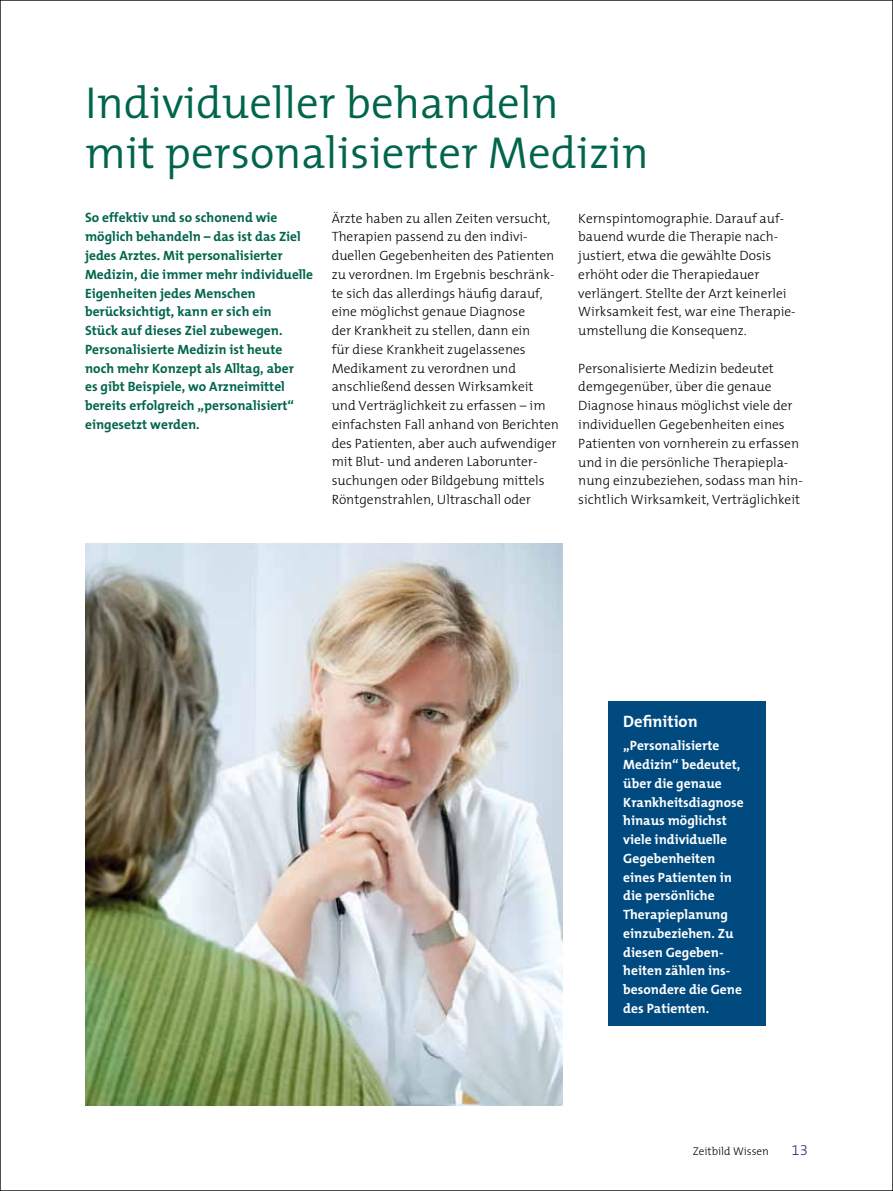
<style>
.page{position:relative;width:893px;height:1191px;background:#fff}
.page>*{position:absolute;margin:0;border:0;box-sizing:border-box;transform-origin:0 0}
.t1{font:300 45px/49.5px "The Mix";color:#00654b}
.t2{font:700 16.5px "The Mix";color:#fff}
.t3{font:300 15px "The Mix B3";color:#3e2782}
.t4{font:300 13.5px/18.8px "The Mix";color:#000}
.t5{font:700 13.5px/18.8px "The Mix";color:#00654b}
.t6{font:700 13.5px/18.8px "The Mix";color:#fff}
.t7{font:300 11.25px "The Mix";color:#000}
</style>
<div class="page">
<img style="left:85px;top:543px;width:477px;height:563px">
<div style="left:609px;top:702px;width:157px;height:324px;background:#004a80"></div>
<h1 class="t1" style="left:85px;top:77px;width:565px">Individueller behandeln<br>mit personalisierter Medizin</h1>
<p class="t5" style="left:85px;top:208px;width:230px">So effektiv und so schonend wie möglich behandeln – das ist das Ziel jedes Arztes. Mit personalisierter Medizin, die immer mehr individuelle Eigenheiten jedes Menschen berücksichtigt, kann er sich ein<br>Stück auf dieses Ziel zubewegen.<br>Personalisierte Medizin ist heute noch mehr Konzept als Alltag, aber<br>es gibt Beispiele, wo Arzneimittel bereits erfolgreich „personalisiert“ eingesetzt werden.</p>
<p class="t4" style="left:332px;top:208px;width:229px">Ärzte haben zu allen Zeiten versucht, Therapien passend zu den indivi&shy;duellen Gegebenheiten des Patienten zu verordnen. Im Ergebnis beschränk&shy;te sich das allerdings häufig darauf, eine möglichst genaue Diagnose<br>der Krankheit zu stellen, dann ein<br>für diese Krankheit zugelassenes Medikament zu verordnen und anschließend dessen Wirksamkeit und Verträglichkeit zu erfassen – im einfachsten Fall anhand von Berichten des Patienten, aber auch aufwendiger mit Blut- und anderen Laborunter&shy;suchungen oder Bildgebung mittels Röntgenstrahlen, Ultraschall oder</p>
<p class="t4" style="left:578px;top:208px;width:219px">Kernspintomographie. Darauf auf&shy;bauend wurde die Therapie nach&shy;justiert, etwa die gewählte Dosis erhöht oder die Therapiedauer verlängert. Stellte der Arzt keinerlei Wirksamkeit fest, war eine Therapie&shy;umstellung die Konsequenz.</p>
<p class="t4" style="left:578px;top:358px;width:226px">Personalisierte Medizin bedeutet demgegenüber, über die genaue Diagnose hinaus möglichst viele der individuellen Gegebenheiten eines Patienten von vornherein zu erfassen und in die persönliche Therapiepla&shy;nung einzubeziehen, sodass man hin&shy;sichtlich Wirksamkeit, Verträglichkeit</p>
<p class="t2" style="left:623px;top:708px;width:76px">Definition</p>
<p class="t6" style="left:623px;top:736px;width:122px">„Personalisierte<br>Medizin“ bedeutet, über die genaue<br>Krankheitsdiagnose hinaus möglichst viele individuelle<br>Gegebenheiten eines Patienten in die persönliche<br>Therapieplanung einzubeziehen. Zu diesen Gegeben&shy;heiten zählen ins&shy;besondere die Gene des Patienten.</p>
<p class="t7" style="left:693px;top:1142px;width:78px">Zeitbild Wissen</p>
<p class="t3" style="left:791px;top:1141px;width:18px">13</p>
</div>
